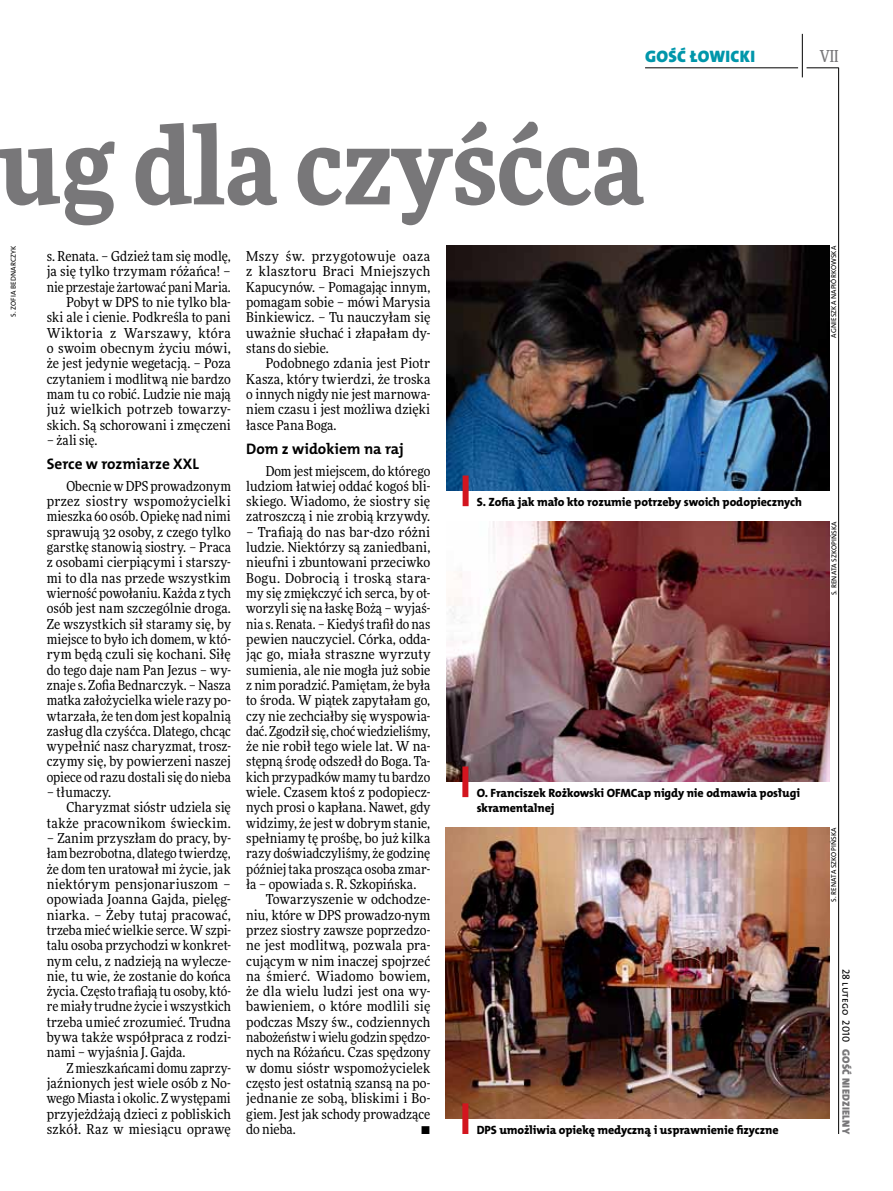
<style>
.page{position:relative;width:893px;height:1191px;background:#fff}
.page>*{position:absolute;margin:0;border:0;box-sizing:border-box;transform-origin:0 0}
.t1{font:900 108px "Freeday Narrow";color:#787779}
.t2{font:16.65px "The Mix HP9 Blk";letter-spacing:.02em;color:#0096aa}
.t3{font:500 16.5px "Freeday Narrow";color:#787779;scale:.9 1}
.t4{font:15.3px "The Mix HP7 Bld";color:#000}
.t5{font:13.65px/15.3px "Freeday Narrow News";letter-spacing:.005em;color:#000;text-align:justify}
.t6{font:12px/15.3px "The Mix HP8 Ex Bld";letter-spacing:-.005em;color:#000}
.t7{font:10.5px "The Mix HP9 Blk";letter-spacing:.025em;color:#787779}
.t8{font:10.5px "The Mix HP5 Plain";color:#000}
.t9{font:7.2px "The Mix HP5 Plain";letter-spacing:.015em;color:#000}
</style>
<div class="page">
<hr style="left:806px;top:68px;width:33px;height:1px;background:#000">
<hr style="left:645px;top:68px;width:153px;height:1px;background:#000">
<hr style="left:838px;top:68px;width:1px;height:1066px;background:#000">
<hr style="left:802px;top:34px;width:1px;height:43px;background:#000">
<img style="left:446px;top:246px;width:383px;height:245px">
<img style="left:446px;top:521px;width:383px;height:261px">
<img style="left:446px;top:827px;width:383px;height:291px">
<div style="left:462px;top:1103px;width:6px;height:31px;background:#d3151f"></div>
<div style="left:463px;top:475px;width:6px;height:31px;background:#d3151f"></div>
<div style="left:462px;top:766px;width:6px;height:31px;background:#d3151f"></div>
<p class="t2" style="left:645px;top:46px;width:111px">GOŚĆ ŁOWICKI</p>
<p class="t3" style="left:820px;top:46px;width:22px">VII</p>
<h1 class="t1" style="left:-1px;top:95px;width:647px">ug dla czyśćca</h1>
<p class="t9" style="left:9px;top:316px;width:72px;rotate:-90deg">s. Zofia Bednarczyk</p>
<p class="t5" style="left:47px;top:248px;width:186px;text-align:right">s. Renata. – Gdzież tam się modlę, ja się tylko trzymam różańca! – nie przestaje żartować pani Maria.<br>Pobyt w DPS to nie tylko bla&shy;ski ale i cienie. Podkreśla to pani<br>Wiktoria z Warszawy, która o swoim obecnym życiu mówi, że jest jedynie wegetacją. – Poza czytaniem i modlitwą nie bardzo mam tu co robić. Ludzie nie mają już wielkich potrzeb towarzy&shy;skich. Są schorowani i zmęczeni</p>
<p class="t5" style="left:47px;top:432px;width:52px">– żali się.</p>
<p class="t4" style="left:47px;top:454px;width:152px">Serce w rozmiarze XXL</p>
<p class="t5" style="left:47px;top:478px;width:186px;text-indent:20px">Obecnie w DPS prowadzonym przez siostry wspomożycielki mieszka 60 osób. Opiekę nad nimi sprawują 32 osoby, z czego tylko garstkę stanowią siostry. – Praca z osobami cierpiącymi i starszy&shy;mi to dla nas przede wszystkim wierność powołaniu. Każda z tych osób jest nam szczególnie droga.<br>Ze wszystkich sił staramy się, by miejsce to było ich domem, w któ&shy;rym będą czuli się kochani. Siłę do tego daje nam Pan Jezus – wy&shy;znaje s. Zofia Bednarczyk. – Nasza matka założycielka wiele razy po&shy;wtarzała, że ten dom jest kopalnią zasług dla czyśćca. Dlatego, chcąc wypełnić nasz charyzmat, trosz&shy;czymy się, by powierzeni naszej opiece od razu dostali się do nieba</p>
<p class="t5" style="left:47px;top:784px;width:66px">– tłumaczy.</p>
<p class="t5" style="left:66px;top:799px;width:166px">Charyzmat sióstr udziela się</p>
<p class="t5" style="left:47px;top:815px;width:186px">także pracownikom świeckim.</p>
<p class="t5" style="left:47px;top:830px;width:186px">– Zanim przyszłam do pracy, by&shy;łam bezrobotna, dlatego twierdzę, że dom ten uratował mi życie, jak niektórym pensjonariuszom – opowiada Joanna Gajda, pielęg&shy;niarka. – Żeby tutaj pracować, trzeba mieć wielkie serce. W szpi&shy;talu osoba przychodzi w konkret&shy;nym celu, z nadzieją na wylecze&shy;nie, tu wie, że zostanie do końca życia. Często trafiają tu osoby, któ&shy;re miały trudne życie i wszystkich trzeba umieć zrozumieć. Trudna bywa także współpraca z rodzi&shy;nami – wyjaśnia J. Gajda.</p>
<p class="t5" style="left:47px;top:1060px;width:186px;text-indent:20px">Z mieszkańcami domu zaprzy&shy;jaźnionych jest wiele osób z No&shy;wego Miasta i okolic. Z występami przyjeżdżają dzieci z pobliskich szkół. Raz w miesiącu oprawę</p>
<p class="t5" style="left:246px;top:248px;width:186px">Mszy św. przygotowuje oaza z klasztoru Braci Mniejszych Kapucynów. – Pomagając innym, pomagam sobie – mówi Marysia Binkiewicz. – Tu nauczyłam się uważnie słuchać i złapałam dy&shy;stans do siebie.</p>
<p class="t5" style="left:246px;top:356px;width:186px;text-indent:20px">Podobnego zdania jest Piotr Kasza, który twierdzi, że troska o innych nigdy nie jest marnowa&shy;niem czasu i jest możliwa dzięki łasce Pana Boga.</p>
<p class="t4" style="left:246px;top:439px;width:159px">Dom z widokiem na raj</p>
<p class="t5" style="left:246px;top:463px;width:186px;text-indent:20px">Dom jest miejscem, do którego ludziom łatwiej oddać kogoś bli&shy;skiego. Wiadomo, że siostry się zatroszczą i nie zrobią krzywdy.</p>
<p class="t5" style="left:246px;top:524px;width:186px">– Trafiają do nas bar-dzo różni ludzie. Niektórzy są zaniedbani, nieufni i zbuntowani przeciwko Bogu. Dobrocią i troską stara&shy;my się zmiękczyć ich serca, by ot&shy;worzyli się na łaskę Bożą – wyjaś&shy;nia s. Renata. – Kiedyś trafił do nas pewien nauczyciel. Córka, odda&shy;jąc go, miała straszne wyrzuty sumienia, ale nie mogła już sobie z nim poradzić. Pamiętam, że była to środa. W piątek zapytałam go, czy nie zechciałby się wyspowia&shy;dać. Zgodził się, choć wiedzieliśmy, że nie robił tego wiele lat. W na&shy;stępną środę odszedł do Boga. Ta&shy;kich przypadków mamy tu bardzo wiele. Czasem ktoś z podopiecz&shy;nych prosi o kapłana. Nawet, gdy widzimy, że jest w dobrym stanie, spełniamy tę prośbę, bo już kilka razy doświadczyliśmy, że godzinę później taka prosząca osoba zmar&shy;ła – opowiada s. R. Szkopińska.</p>
<p class="t5" style="left:246px;top:891px;width:186px;text-indent:20px">Towarzyszenie w odchodze&shy;niu, które w DPS prowadzo-nym przez siostry zawsze poprzedzo&shy;ne jest modlitwą, pozwala pra&shy;cującym w nim inaczej spojrzeć na śmierć. Wiadomo bowiem, że dla wielu ludzi jest ona wy&shy;bawieniem, o które modlili się podczas Mszy św., codziennych nabożeństw i wielu godzin spędzo&shy;nych na Różańcu. Czas spędzony w domu sióstr wspomożycielek często jest ostatnią szansą na po&shy;jednanie ze sobą, bliskimi i Bo&shy;giem. Jest jak schody prowadzące do nieba.</p>
<p class="t5" style="left:421px;top:1121px;width:11px">•</p>
<p class="t6" style="left:477px;top:494px;width:327px">S. Zofia jak mało kto rozumie potrzeby swoich podopiecznych</p>
<p class="t6" style="left:477px;top:785px;width:325px">O. Franciszek Rożkowski OFMCap nigdy nie odmawia posługi skramentalnej</p>
<p class="t6" style="left:477px;top:1122px;width:303px">DPS umożliwia opiekę medyczną i usprawnienie fizyczne</p>
<p class="t9" style="left:829px;top:338px;width:93px;rotate:-90deg">Agnieszka Napiórkowska</p>
<p class="t9" style="left:829px;top:595px;width:75px;rotate:-90deg">s. renata szkopińska</p>
<p class="t9" style="left:829px;top:901px;width:75px;rotate:-90deg">s. Renata Szkopińska</p>
<p class="t8" style="left:853px;top:968px;width:75px;rotate:90deg">28 lutego 2010</p>
<p class="t7" style="left:853px;top:1049px;width:86px;rotate:90deg">GOŚĆ NIEDZIELNY</p>
</div>
